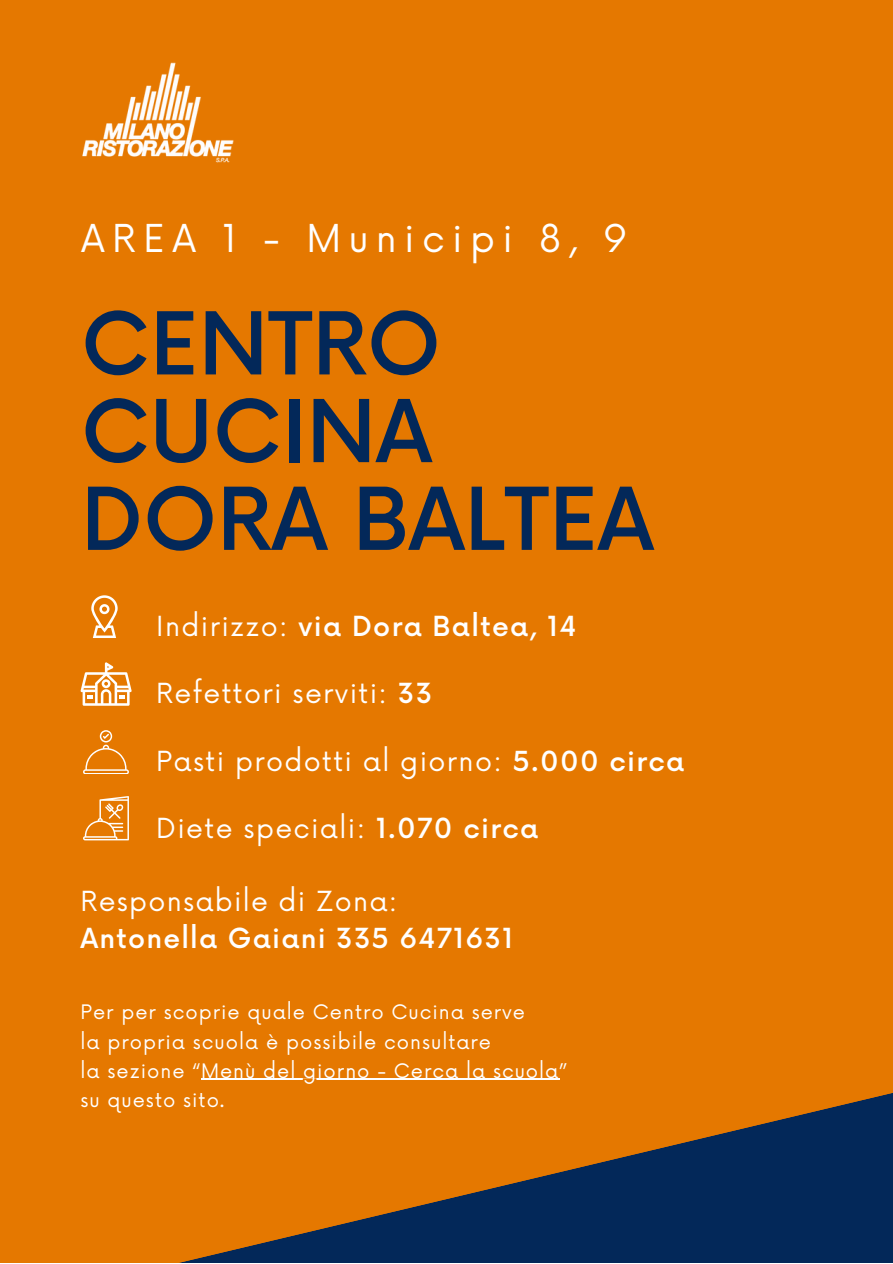
<style>
.page{position:relative;width:893px;height:1264px;background:#fff}
.page>*{position:absolute;margin:0;border:0;box-sizing:border-box;transform-origin:0 0}
.t1{font:500 84.3px/87.6px "Now";color:#032859}
.t2{font:37.5px "Now";letter-spacing:.2em;color:#fff}
.t3{font:27px "Now";letter-spacing:.05em;color:#fff}
.t4{font:500 27px "Now";letter-spacing:.045em;color:#fff}
.t5{font:19.5px "Now";letter-spacing:.05em;color:#fff}
.s1{font-weight:400}
.s2{font-weight:500}
</style>
<div class="page">
<div style="left:0;top:0;width:892px;height:1262px;background:#e57800"></div>
<svg style="left:183px;top:1078px;width:709px;height:184px"></svg>
<img style="left:82px;top:62px;width:152px;height:101px">
<svg style="left:83px;top:730px;width:46px;height:44px"></svg>
<svg style="left:83px;top:796px;width:46px;height:44px"></svg>
<svg style="left:80px;top:662px;width:51px;height:43px"></svg>
<svg style="left:91px;top:595px;width:27px;height:43px"></svg>
<hr style="left:201px;top:1078px;width:358px;height:1px;background:#fff">
<p class="t2" style="left:81px;top:217px;width:548px">AREA 1 - Municipi 8, 9</p>
<p class="t1" style="left:81px;top:305px;width:361px">CENTRO<br>CUCINA</p>
<p class="t1" style="left:81px;top:481px;width:574px">DORA BALTEA</p>
<p class="t4" style="left:156px;top:611px;width:422px"><span class="s1">Indirizzo:</span> via Dora Baltea, 14</p>
<p class="t3" style="left:156px;top:678px;width:277px">Refettori serviti: <span class="s2">33</span></p>
<p class="t3" style="left:156px;top:746px;width:529px">Pasti prodotti al giorno: <span class="s2">5.000 circa</span></p>
<p class="t3" style="left:156px;top:813px;width:383px">Diete speciali: <span class="s2">1.070 circa</span></p>
<p class="t3" style="left:80px;top:885px;width:318px">Responsabile di Zona:</p>
<p class="t4" style="left:80px;top:923px;width:434px">Antonella Gaiani 335 6471631</p>
<p class="t5" style="left:80px;top:1001px;width:446px">Per per scoprie quale Centro Cucina serve</p>
<p class="t5" style="left:80px;top:1030px;width:412px">la propria scuola è possibile consultare</p>
<p class="t5" style="left:80px;top:1059px;width:488px">la sezione “Menù del giorno - Cerca la scuola”</p>
<p class="t5" style="left:80px;top:1089px;width:145px">su questo sito.</p>
</div>
